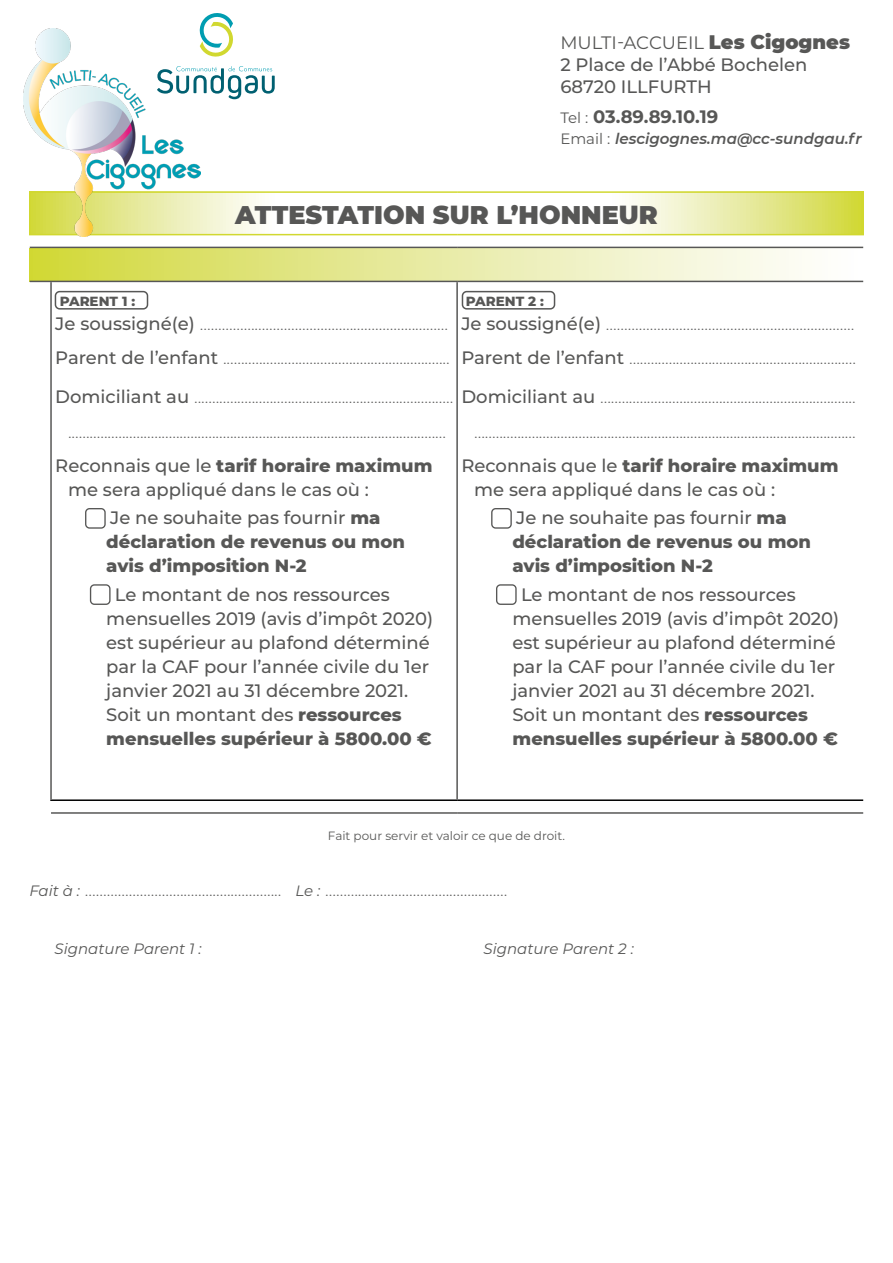
<style>
.page{position:relative;width:893px;height:1263px;background:#fff}
.page>*{position:absolute;margin:0;border:0;box-sizing:border-box;transform-origin:0 0}
.t1{font:900 25.5px "Montserrat";color:#575756}
.t2{font:300 18px/34.5px "Montserrat";color:#575756}
.t3{font:500 18px/24px "Montserrat";color:#575756}
.t4{font:800 18px/24px "Montserrat";color:#575756}
.t5{font:700 18px "Montserrat";color:#575756}
.t6{font:italic 600 15px "Montserrat";color:#575756}
.t7{font:italic 15px "Montserrat";color:#575756}
.t8{font:800 13.5px "Montserrat";color:#575756}
.t9{font:12px "Montserrat";color:#575756}
.s1{font-weight:400}
.s2{font-weight:900;font-size:19.5px}
.s3{font-weight:400;font-size:15px}
.s4{font-weight:400;font-style:normal}
.s5{font-weight:500}
.s6{font-weight:800}
.s7{font-weight:400;font-style:italic;font-size:15px}
</style>
<div class="page">
<svg style="left:201px;top:193px;width:661px;height:41px"></svg>
<div style="left:29px;top:248px;width:835px;height:33px;background:linear-gradient(to right,#d2d83e,#fff)"></div>
<hr style="left:50px;top:799px;width:407px;height:2px;background:#000">
<hr style="left:457px;top:799px;width:406px;height:2px;background:#000">
<hr style="left:50px;top:282px;width:2px;height:517px;background:#575756">
<svg style="left:30px;top:247px;width:21px;height:1px"></svg>
<hr style="left:51px;top:247px;width:406px;height:1px;background:#575756">
<hr style="left:457px;top:247px;width:406px;height:1px;background:#575756">
<svg style="left:30px;top:281px;width:21px;height:1px"></svg>
<hr style="left:51px;top:281px;width:406px;height:1px;background:#575756">
<hr style="left:457px;top:281px;width:406px;height:1px;background:#575756">
<hr style="left:456px;top:282px;width:2px;height:517px;background:#575756">
<hr style="left:51px;top:812px;width:406px;height:2px;background:#575756">
<hr style="left:457px;top:812px;width:406px;height:2px;background:#575756">
<hr style="left:51px;top:191px;width:406px;height:2px;background:#d1d830">
<hr style="left:457px;top:191px;width:407px;height:2px;background:#d1d830">
<hr style="left:862px;top:193px;width:2px;height:41px;background:#d1d830">
<hr style="left:51px;top:234px;width:406px;height:1px;background:#d1d830">
<hr style="left:457px;top:234px;width:407px;height:1px;background:#d1d830">
<div style="left:85px;top:508px;width:21px;height:21px;border:1px solid #575756;border-radius:4px"></div>
<div style="left:90px;top:584px;width:21px;height:21px;border:1px solid #575756;border-radius:4px"></div>
<div style="left:491px;top:508px;width:21px;height:21px;border:1px solid #575756;border-radius:4px"></div>
<div style="left:496px;top:584px;width:21px;height:21px;border:1px solid #575756;border-radius:4px"></div>
<div style="left:55px;top:291px;width:93px;height:19px;border:2px solid #575756;border-radius:4px"></div>
<div style="left:462px;top:291px;width:93px;height:19px;border:2px solid #575756;border-radius:4px"></div>
<img style="left:24px;top:29px;width:177px;height:207px">
<svg style="left:197px;top:13px;width:36px;height:46px"></svg>
<svg style="left:157px;top:66px;width:118px;height:33px"></svg>
<p class="t3" style="left:560px;top:32px;width:291px;line-height:21.6px"><span class="s1">MULTI-ACCUEIL</span> <span class="s2">Les Cigognes<br></span>2 Place de l’Abbé Bochelen<br>68720 ILLFURTH</p>
<p class="t5" style="left:560px;top:103px;width:159px"><span class="s3">Tel :</span> 03.89.89.10.19</p>
<p class="t6" style="left:560px;top:128px;width:303px"><span class="s4">Email :</span> lescigognes.ma@cc-sundgau.fr</p>
<h1 class="t1" style="left:235px;top:195px;width:424px">ATTESTATION SUR L’HONNEUR</h1>
<p class="t8" style="left:466px;top:291px;width:80px">PARENT 2 :</p>
<p class="t2" style="left:461px;top:306px;width:396px"><span class="s5">Je soussigné(e)</span> ………………………………..…………………………<br><span class="s5">Parent de l’enfant</span> ...............................................................</p>
<p class="t8" style="left:60px;top:291px;width:77px">PARENT 1 :</p>
<p class="t2" style="left:55px;top:306px;width:396px"><span class="s5">Je soussigné(e)</span> …………………………………………..………………<br><span class="s5">Parent de l’enfant</span> ...............................................................</p>
<p class="t2" style="left:55px;top:379px;width:802px"><span class="s5">Domiciliant au</span> ........................................................................ <span class="s5">Domiciliant au</span> .......................................................................</p>
<p class="t2" style="left:68px;top:413px;width:380px">.........................................................................................................</p>
<p class="t4" style="left:55px;top:453px;width:379px"><span class="s5">Reconnais que le</span> tarif horaire maximum</p>
<p class="t3" style="left:110px;top:475px;width:272px;line-height:28.2px;text-indent:-42px">me sera appliqué dans le cas où :<br>Je ne souhaite pas fournir <span class="s6">ma</span></p>
<p class="t4" style="left:106px;top:529px;width:300px">déclaration de revenus ou mon avis d’imposition N-2</p>
<p class="t3" style="left:106px;top:582px;width:328px;text-indent:9px">Le montant de nos ressources mensuelles 2019 (avis d’impôt 2020) est supérieur au plafond déterminé par la CAF pour l’année civile du 1er janvier 2021 au 31 décembre 2021.<br>Soit un montant des <span class="s6">ressources mensuelles supérieur à 5800.00 €</span></p>
<p class="t2" style="left:461px;top:413px;width:396px;text-indent:13px">..........................................................................................................<br><span class="s5">Reconnais que le</span> <span class="s6">tarif horaire maximum</span></p>
<p class="t3" style="left:516px;top:475px;width:272px;line-height:28.2px;text-indent:-42px">me sera appliqué dans le cas où :<br>Je ne souhaite pas fournir <span class="s6">ma</span></p>
<p class="t4" style="left:512px;top:529px;width:300px">déclaration de revenus ou mon avis d’imposition N-2</p>
<p class="t3" style="left:512px;top:582px;width:328px;text-indent:9px">Le montant de nos ressources mensuelles 2019 (avis d’impôt 2020) est supérieur au plafond déterminé par la CAF pour l’année civile du 1er janvier 2021 au 31 décembre 2021.<br>Soit un montant des <span class="s6">ressources mensuelles supérieur à 5800.00 €</span></p>
<p class="t9" style="left:328px;top:828px;width:238px">Fait pour servir et valoir ce que de droit.</p>
<p class="t2" style="left:29px;top:871px;width:480px"><span class="s7">Fait à :</span> …………………………...........……….... <span class="s7">Le :</span> …………………………….....…………</p>
<p class="t7" style="left:55px;top:939px;width:149px">Signature Parent 1 :</p>
<p class="t7" style="left:484px;top:939px;width:152px">Signature Parent 2 :</p>
</div>
